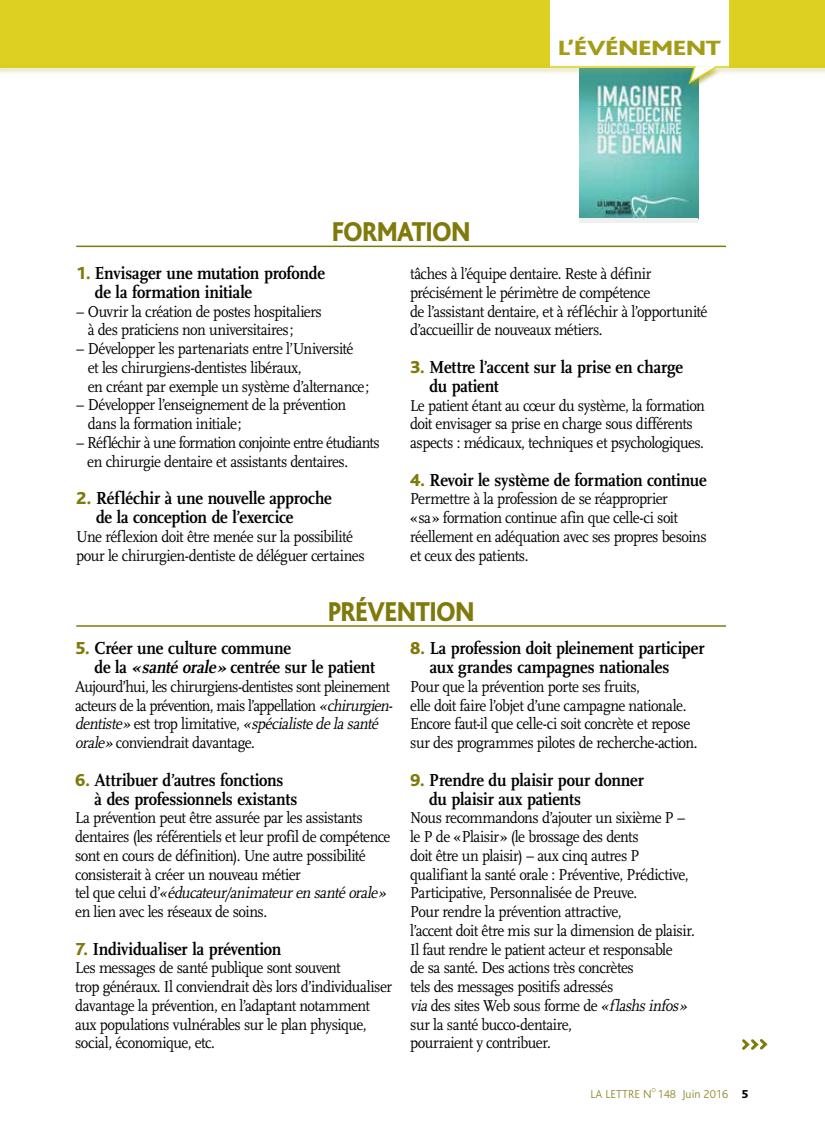
<style>
.page{position:relative;width:825px;height:1136px;background:#fff}
.page>*{position:absolute;margin:0;border:0;box-sizing:border-box;transform-origin:0 0}
.t1{font:800 28.5px "Bliss";letter-spacing:-.01em;color:#7e7a0b;scale:.89 1}
.t2{font:800 21.6px "Bliss";color:#a39c17;scale:1.25 1}
.t3{font:700 18.15px/18.8px "Scala";letter-spacing:-.015em;color:#000;scale:.91 1}
.t4{font:16.5px/18.8px "Scala";letter-spacing:-.035em;color:#000;scale:.91 1}
.t5{font:300 12px "Bliss";color:#958f38}
.t6{font:300 6px "Bliss";color:#958f38}
.s1{font-family:"Bliss";font-weight:800;color:#7e7a0b}
.s2{font-style:italic}
.s3{font-weight:800;color:#000}
</style>
<div class="page">
<svg style="left:742px;top:1039px;width:26px;height:11px"></svg>
<hr style="left:76px;top:245px;width:650px;height:2px;background:#7e7a0b">
<hr style="left:76px;top:625px;width:650px;height:1px;background:#7e7a0b">
<img style="left:580px;top:91px;width:118px;height:127px">
<hr style="left:580px;top:218px;width:118px;height:4px;background:#eff0f0">
<div style="left:0;top:0;width:825px;height:68px;background:#ded022"></div>
<div style="left:550px;top:0;width:179px;height:68px;background:#fff"></div>
<div style="left:0;top:65px;width:825px;height:26px;background:#a39c17;opacity:.7"></div>
<svg style="left:0;top:65px;width:825px;height:21px"></svg>
<p class="t1" style="left:332px;top:217px;width:157px">FORMATION</p>
<h2 class="t2" style="left:558px;top:37px;width:132px">L’ÉVÉNEMENT</h2>
<p class="t3" style="left:95px;top:264px;width:254px;text-indent:-19px"><span class="s1">1.</span> Envisager une mutation profonde de la formation initiale</p>
<p class="t4" style="left:88px;top:302px;width:259px;text-indent:-11px">– Ouvrir la création de postes hospitaliers à des praticiens non universitaires;</p>
<p class="t4" style="left:88px;top:340px;width:311px;text-indent:-11px">– Développer les partenariats entre l’Université<br>et les chirurgiens-dentistes libéraux,<br>en créant par exemple un système d’alternance;</p>
<p class="t4" style="left:88px;top:396px;width:285px;text-indent:-11px">– Développer l’enseignement de la prévention dans la formation initiale;</p>
<p class="t4" style="left:87px;top:433px;width:323px;text-indent:-11px">– Réfléchir à une formation conjointe entre étudiants en chirurgie dentaire et assistants dentaires.</p>
<p class="t3" style="left:96px;top:489px;width:261px;text-indent:-20px"><span class="s1">2.</span> Réfléchir à une nouvelle approche de la conception de l’exercice</p>
<p class="t4" style="left:76px;top:527px;width:318px">Une réflexion doit être menée sur la possibilité pour le chirurgien-dentiste de déléguer certaines</p>
<p class="t4" style="left:410px;top:265px;width:328px">tâches à l’équipe dentaire. Reste à définir précisément le périmètre de compétence<br>de l’assistant dentaire, et à réfléchir à l’opportunité d’accueillir de nouveaux métiers.</p>
<p class="t3" style="left:429px;top:358px;width:280px;text-indent:-19px"><span class="s1">3.</span> Mettre l’accent sur la prise en charge du patient</p>
<p class="t4" style="left:410px;top:396px;width:326px">Le patient étant au cœur du système, la formation doit envisager sa prise en charge sous différents aspects : médicaux, techniques et psychologiques.</p>
<p class="t3" style="left:410px;top:470px;width:327px"><span class="s1">4.</span> Revoir le système de formation continue</p>
<p class="t4" style="left:410px;top:490px;width:328px">Permettre à la profession de se réapproprier<br>«sa» formation continue afin que celle-ci soit réellement en adéquation avec ses propres besoins et ceux des patients.</p>
<p class="t1" style="left:328px;top:597px;width:166px">PRÉVENTION</p>
<p class="t3" style="left:95px;top:639px;width:310px;text-indent:-19px"><span class="s1">5.</span> Créer une culture commune<br>de la <span class="s2">«santé orale»</span> centrée sur le patient</p>
<p class="t4" style="left:75px;top:677px;width:353px">Aujourd’hui, les chirurgiens-dentistes sont pleinement acteurs de la prévention, mais l’appellation <span class="s2">«chirurgien&shy;dentiste»</span> e s t t r o p l i m i t a t i v e , <span class="s2">«spécialistedelasanté orale»</span> conviendrait davantage.</p>
<p class="t3" style="left:95px;top:770px;width:224px;text-indent:-19px"><span class="s1">6.</span> Attribuer d’autres fonctions<br>à des professionnels existants</p>
<p class="t4" style="left:75px;top:808px;width:348px">La prévention peut être assurée par les assistants dentaires (les référentiels et leur profil de compétence sont en cours de définition). Une autre possibilité consisterait à créer un nouveau métier<br>t e l q u e c e l u i d ’<span class="s2">«éducateur/animateuren santéorale» </span>en lien avec les réseaux de soins.</p>
<p class="t3" style="left:75px;top:939px;width:228px"><span class="s1">7.</span> Individualiser la prévention</p>
<p class="t4" style="left:75px;top:958px;width:350px">Les messages de santé publique sont souvent<br>trop généraux. Il conviendrait dès lors d’individualiser davantage la prévention, en l’adaptant notamment aux populations vulnérables sur le plan physique, social, économique, etc.</p>
<p class="t3" style="left:430px;top:639px;width:304px;text-indent:-20px"><span class="s1">8.</span> La profession doit pleinement participer aux grandes campagnes nationales</p>
<p class="t4" style="left:410px;top:677px;width:317px">Pour que la prévention porte ses fruits,<br>elle doit faire l’objet d’une campagne nationale.<br>Encore faut-il que celle-ci soit concrète et repose sur des programmes pilotes de recherche-action.</p>
<p class="t3" style="left:429px;top:770px;width:238px;text-indent:-19px"><span class="s1">9.</span> Prendre du plaisir pour donner du plaisir aux patients</p>
<p class="t4" style="left:410px;top:808px;width:314px">Nous recommandons d’ajouter un sixième P – le P de «Plaisir» (le brossage des dents<br>doit être un plaisir) – aux cinq autres P qualifiant la santé orale : Préventive, Prédictive, Participative, Personnalisée de Preuve.<br>Pour rendre la prévention attractive,<br>l’accent doit être mis sur la dimension de plaisir.<br>Il faut rendre le patient acteur et responsable<br>de sa santé. Des actions très concrètes<br>tels des messages positifs adressés<br><span class="s2">via</span>des sites Web sous forme de <span class="s2">«flashsinfos» </span>sur la santé bucco-dentaire,<br>pourraient y contribuer.</p>
<p class="t5" style="left:590px;top:1087px;width:63px">LA LETTRE N</p>
<p class="t6" style="left:652px;top:1086px;width:6px">O</p>
<p class="t5" style="left:658px;top:1087px;width:92px">148 Juin 2016 <span class="s3">5</span></p>
</div>
